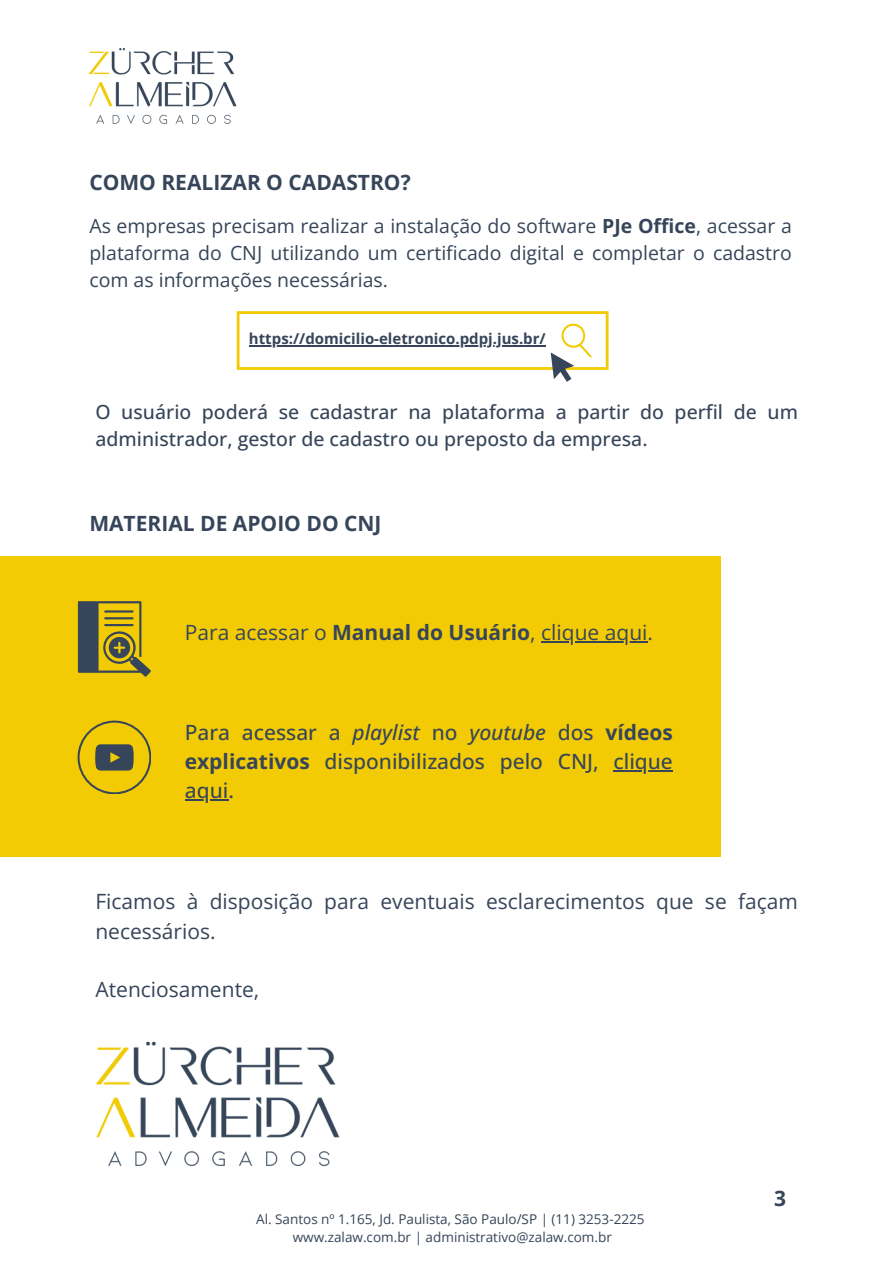
<style>
.page{position:relative;width:893px;height:1264px;background:#fff}
.page>*{position:absolute;margin:0;border:0;box-sizing:border-box;transform-origin:0 0}
.t1{font:21px/29.2px "Open Sans";color:#364559}
.t2{font:500 21px/29.2px "Open Sans";color:#364559}
.t3{font:700 21px "Open Sans";color:#364559}
.t4{font:19.5px/27px "Open Sans";color:#364559;text-align:justify}
.t5{font:500 19.5px/27px "Open Sans";color:#364559}
.t6{font:700 15px "Open Sans";color:#364559}
.t7{font:13.5px "Open Sans";color:#364559}
.s1{font-weight:700}
.s2{font-style:italic}
</style>
<div class="page">
<img style="left:88px;top:47px;width:149px;height:77px">
<svg style="left:237px;top:311px;width:371px;height:71px"></svg>
<div style="left:420px;top:556px;width:301px;height:300px;background:#f2cb05"></div>
<div style="left:272px;top:556px;width:301px;height:300px;background:#f2cb05"></div>
<div style="left:0;top:556px;width:273px;height:300px;background:#f2cb05"></div>
<svg style="left:78px;top:720px;width:73px;height:73px"></svg>
<svg style="left:78px;top:601px;width:73px;height:75px"></svg>
<img style="left:96px;top:1041px;width:244px;height:125px">
<hr style="left:541px;top:641px;width:106px;height:1px;background:#364559">
<hr style="left:249px;top:345px;width:296px;height:1px;background:#364559">
<hr style="left:613px;top:770px;width:60px;height:1px;background:#364559">
<hr style="left:185px;top:799px;width:43px;height:1px;background:#364559">
<p class="t3" style="left:89px;top:168px;width:323px">COMO REALIZAR O CADASTRO?</p>
<p class="t4" style="left:89px;top:212px;width:704px">As empresas precisam realizar a instalação do software <span class="s1">PJe Office</span>, acessar a plataforma do CNJ utilizando um certificado digital e completar o cadastro com as informações necessárias.</p>
<h1 class="t6" style="left:249px;top:328px;width:298px">https://domicilio-eletronico.pdpj.jus.br/</h1>
<p class="t5" style="left:95px;top:398px;width:704px">O usuário poderá se cadastrar na plataforma a partir do perfil de um administrador, gestor de cadastro ou preposto da empresa.</p>
<p class="t3" style="left:89px;top:508px;width:294px">MATERIAL DE APOIO DO CNJ</p>
<p class="t1" style="left:185px;top:617px;width:469px">Para acessar o <span class="s1">Manual do Usuário</span>, clique aqui.</p>
<p class="t2" style="left:185px;top:717px;width:489px">Para acessar a <span class="s2">playlist</span> no <span class="s2">youtube</span> dos <span class="s1">vídeos explicativos</span> disponibilizados pelo CNJ,</p>
<h3 class="t2" style="left:613px;top:746px;width:61px">clique</h3>
<h2 class="t2" style="left:185px;top:775px;width:51px">aqui.</h2>
<h3 class="t1" style="left:95px;top:886px;width:704px">Ficamos à disposição para eventuais esclarecimentos que se façam necessários.</h3>
<h3 class="t1" style="left:95px;top:974px;width:165px">Atenciosamente,</h3>
<h3 class="t7" style="left:256px;top:1209px;width:390px">Al. Santos nº 1.165, Jd. Paulista, São Paulo/SP | (11) 3253-2225</h3>
<p class="t7" style="left:293px;top:1227px;width:320px">www.zalaw.com.br | administrativo@zalaw.com.br</p>
<h4 class="t3" style="left:774px;top:1183px;width:13px">3</h4>
</div>
